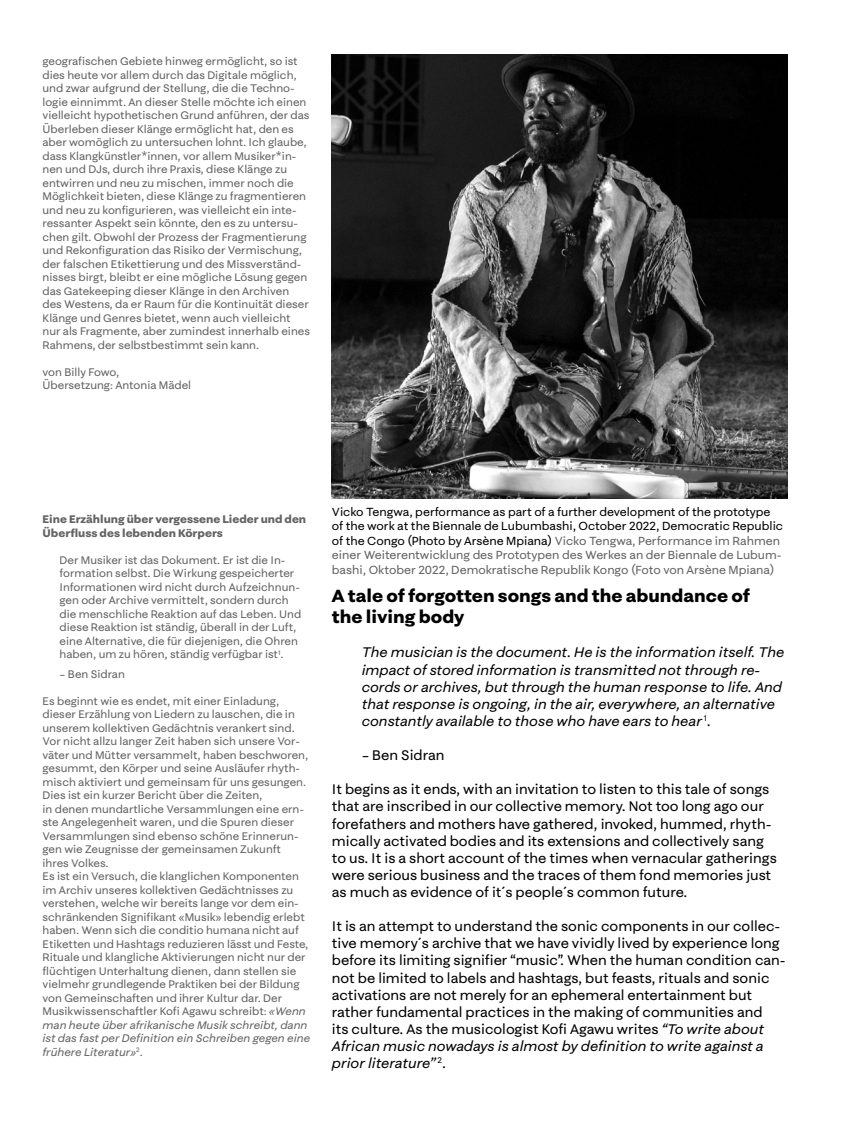
<style>
.page{position:relative;width:851px;height:1123px;background:#fff}
.page>*{position:absolute;margin:0;border:0;box-sizing:border-box;transform-origin:0 0}
.t1{font:700 18px/21.6px "FAIRE Sprig Sans Trial";color:#000}
.t2{font:14.25px/17.1px "FAIRE Sprig Sans Trial";color:#000}
.t3{font:italic 14.25px/17.1px "FAIRE Sprig Sans Trial";color:#000}
.t4{font:12px/14.4px "FAIRE Sprig Sans Trial";color:#646363}
.t5{font:11.25px/13.5px "FAIRE Sprig Sans Trial";color:#646363}
.t6{font:700 11.25px/13.5px "FAIRE Sprig Sans Trial";color:#646363}
.s1{font-style:italic}
.s2{color:#000}
.s3{font-style:normal}
</style>
<div class="page">
<img style="left:331px;top:54px;width:456px;height:444px">
<p class="t5" style="left:43px;top:54px;width:269px">geografischen Gebiete hinweg ermöglicht, so ist dies heute vor allem durch das Digitale möglich, und zwar aufgrund der Stellung, die die Techno&shy;logie einnimmt. An dieser Stelle möchte ich einen vielleicht hypothetischen Grund anführen, der das Überleben dieser Klänge ermöglicht hat, den es aber womöglich zu untersuchen lohnt. Ich glaube, dass Klangkünstler*innen, vor allem Musiker*in&shy;nen und DJs, durch ihre Praxis, diese Klänge zu entwirren und neu zu mischen, immer noch die Möglichkeit bieten, diese Klänge zu fragmentieren und neu zu konfigurieren, was vielleicht ein inte&shy;ressanter Aspekt sein könnte, den es zu untersu&shy;chen gilt. Obwohl der Prozess der Fragmentierung und Rekonfiguration das Risiko der Vermischung, der falschen Etikettierung und des Missverständ&shy;nisses birgt, bleibt er eine mögliche Lösung gegen das Gatekeeping dieser Klänge in den Archiven des Westens, da er Raum für die Kontinuität dieser Klänge und Genres bietet, wenn auch vielleicht nur als Fragmente, aber zumindest innerhalb eines Rahmens, der selbstbestimmt sein kann.</p>
<p class="t5" style="left:43px;top:365px;width:150px">von Billy Fowo,<br>Übersetzung: Antonia Mädel</p>
<p class="t6" style="left:43px;top:512px;width:265px">Eine Erzählung über vergessene Lieder und den<br>Überfluss des lebenden Körpers</p>
<p class="t5" style="left:60px;top:553px;width:243px">Der Musiker ist das Dokument. Er ist die In&shy;formation selbst. Die Wirkung gespeicherter Informationen wird nicht durch Aufzeichnun&shy;gen oder Archive vermittelt, sondern durch die menschliche Reaktion auf das Leben. Und diese Reaktion ist ständig, überall in der Luft, eine Alternative, die für diejenigen, die Ohren haben, um zu hören, ständig verfügbar ist<sup>1</sup>.</p>
<p class="t5" style="left:60px;top:667px;width:67px">– Ben Sidran</p>
<p class="t5" style="left:43px;top:694px;width:269px">Es beginnt wie es endet, mit einer Einladung, dieser Erzählung von Liedern zu lauschen, die in unserem kollektiven Gedächtnis verankert sind.<br>Vor nicht allzu langer Zeit haben sich unsere Vor&shy;väter und Mütter versammelt, haben beschworen, gesummt, den Körper und seine Ausläufer rhyth&shy;misch aktiviert und gemeinsam für uns gesungen.<br>Dies ist ein kurzer Bericht über die Zeiten,<br>in denen mundartliche Versammlungen eine ern&shy;ste Angelegenheit waren, und die Spuren dieser Versammlungen sind ebenso schöne Erinnerun&shy;gen wie Zeugnisse der gemeinsamen Zukunft ihres Volkes.<br>Es ist ein Versuch, die klanglichen Komponenten im Archiv unseres kollektiven Gedächtnisses zu verstehen, welche wir bereits lange vor dem ein&shy;schränkenden Signifikant «Musik» lebendig erlebt haben. Wenn sich die conditio humana nicht auf Etiketten und Hashtags reduzieren lässt und Feste, Rituale und klangliche Aktivierungen nicht nur der flüchtigen Unterhaltung dienen, dann stellen sie vielmehr grundlegende Praktiken bei der Bildung von Gemeinschaften und ihrer Kultur dar. Der Musikwissenschaftler Kofi Agawu schreibt: <span class="s1">«Wenn man heute über afrikanische Musik schreibt, dann ist das fast per Definition ein Schreiben gegen eine frühere Literatur»</span><sup>2</sup>.</p>
<p class="t4" style="left:332px;top:504px;width:452px"><span class="s2">Vicko Tengwa, performance as part of a further development of the prototype of the work at the Biennale de Lubumbashi, October 2022, Democratic Republic of the Congo (Photo by Arsène Mpiana)</span> Vicko Tengwa, Performance im Rahmen einer Weiterentwicklung des Prototypen des Werkes an der Biennale de Lubum&shy;bashi, Oktober 2022, Demokratische Republik Kongo (Foto von Arsène Mpiana)</p>
<h1 class="t1" style="left:332px;top:584px;width:419px">A tale of forgotten songs and the abundance of the living body</h1>
<p class="t3" style="left:361px;top:643px;width:424px">The musician is the document. He is the information itself. The impact of stored information is transmitted not through re&shy;cords or archives, but through the human response to life. And that response is ongoing, in the air, everywhere, an alternative constantly available to those who have ears to hear <sup>1</sup><span class="s3">.</span></p>
<p class="t2" style="left:361px;top:746px;width:84px">– Ben Sidran</p>
<p class="t2" style="left:332px;top:780px;width:446px">It begins as it ends, with an invitation to listen to this tale of songs that are inscribed in our collective memory. Not too long ago our forefathers and mothers have gathered, invoked, hummed, rhyth&shy;mically activated bodies and its extensions and collectively sang to us. It is a short account of the times when vernacular gatherings were serious business and the traces of them fond memories just as much as evidence of it´s people´s common future.</p>
<p class="t2" style="left:332px;top:917px;width:455px">It is an attempt to understand the sonic components in our collec&shy;tive memory´s archive that we have vividly lived by experience long before its limiting signifier “music”. When the human condition can&shy;not be limited to labels and hashtags, but feasts, rituals and sonic activations are not merely for an ephemeral entertainment but rather fundamental practices in the making of communities and<br>its culture. As the musicologist Kofi Agawu writes <span class="s1">“To write about African music nowadays is almost by definition to write against a prior literature”</span> <sup>2</sup>.</p>
</div>
